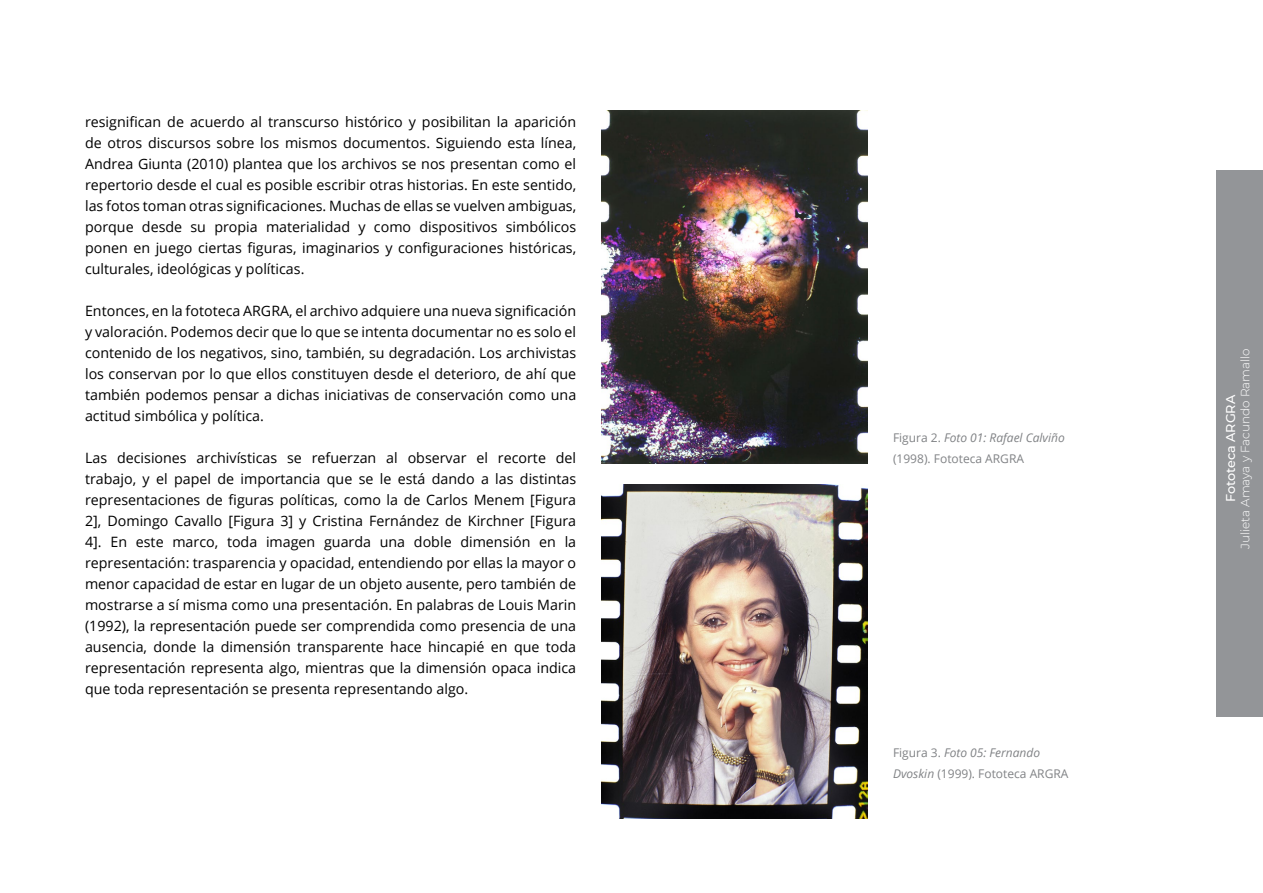
<style>
.page{position:relative;width:1263px;height:893px;background:#fff}
.page>*{position:absolute;margin:0;border:0;box-sizing:border-box;transform-origin:0 0}
.t1{font:14.25px/21px "Open Sans";color:#000;text-align:justify}
.t2{font:500 12.75px "Montserrat";color:#fff}
.t3{font:12px/21px "Open Sans";color:#808285}
.t4{font:300 12px "Montserrat";color:#fff}
.s1{font-style:italic}
</style>
<div class="page">
<div style="left:1216px;top:170px;width:47px;height:546px;background:#939598"></div>
<img style="left:602px;top:111px;width:265px;height:352px">
<img style="left:602px;top:484px;width:265px;height:335px">
<p class="t1" style="left:85px;top:111px;width:493px">resignifican de acuerdo al transcurso histórico y posibilitan la aparición de otros discursos sobre los mismos documentos. Siguiendo esta línea, Andrea Giunta (2010) plantea que los archivos se nos presentan como el repertorio desde el cual es posible escribir otras historias. En este sentido, las fotos toman otras significaciones. Muchas de ellas se vuelven ambiguas, porque desde su propia materialidad y como dispositivos simbólicos ponen en juego ciertas figuras, imaginarios y configuraciones históricas, culturales, ideológicas y políticas.</p>
<p class="t1" style="left:85px;top:300px;width:493px">Entonces, en la fototeca ARGRA, el archivo adquiere una nueva significación y valoración. Podemos decir que lo que se intenta documentar no es solo el contenido de los negativos, sino, también, su degradación. Los archivistas los conservan por lo que ellos constituyen desde el deterioro, de ahí que también podemos pensar a dichas iniciativas de conservación como una actitud simbólica y política.</p>
<p class="t1" style="left:85px;top:447px;width:493px">Las decisiones archivísticas se refuerzan al observar el recorte del trabajo, y el papel de importancia que se le está dando a las distintas representaciones de figuras políticas, como la de Carlos Menem [Figura 2], Domingo Cavallo [Figura 3] y Cristina Fernández de Kirchner [Figura 4]. En este marco, toda imagen guarda una doble dimensión en la representación: trasparencia y opacidad, entendiendo por ellas la mayor o menor capacidad de estar en lugar de un objeto ausente, pero también de mostrarse a sí misma como una presentación. En palabras de Louis Marin (1992), la representación puede ser comprendida como presencia de una ausencia, donde la dimensión transparente hace hincapié en que toda representación representa algo, mientras que la dimensión opaca indica que toda representación se presenta representando algo.</p>
<p class="t3" style="left:893px;top:427px;width:173px">Figura 2. <span class="s1">Foto 01: Rafael Calviño </span>(1998). Fototeca ARGRA</p>
<p class="t3" style="left:893px;top:742px;width:177px">Figura 3. <span class="s1">Foto 05: Fernando<br>Dvoskin</span> (1999). Fototeca ARGRA</p>
<p class="t4" style="left:1237px;top:549px;width:202px;rotate:-90deg">Julieta Amaya y Facundo Ramallo</p>
<p class="t2" style="left:1222px;top:502px;width:108px;rotate:-90deg">Fototeca ARGRA</p>
</div>
